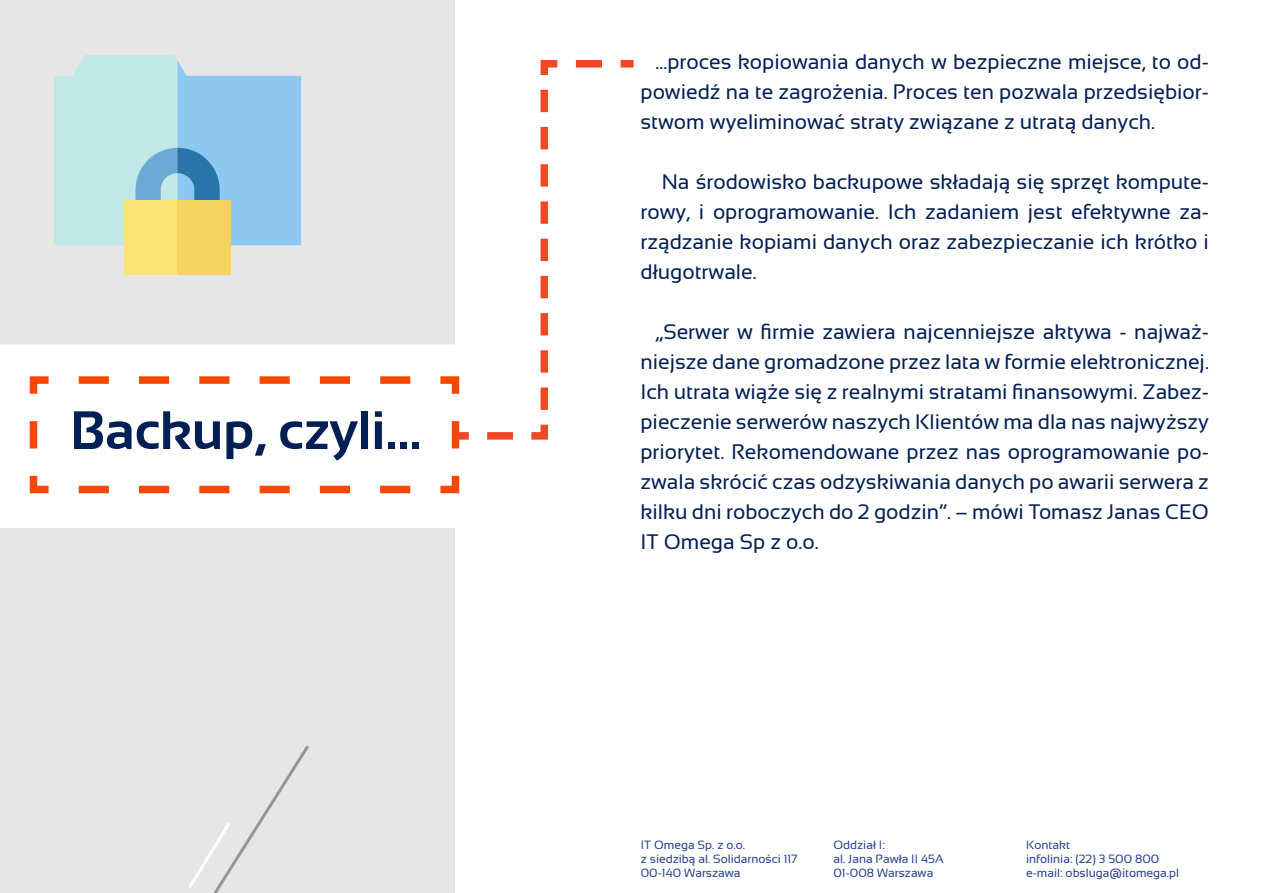
<style>
.page{position:relative;width:1263px;height:893px;background:#fff}
.page>*{position:absolute;margin:0;border:0;box-sizing:border-box;transform-origin:0 0}
.t1{font:700 54px "Sansation";color:#001f55}
.t2{font:21px/30px "Sansation";color:#001f55;text-align:justify}
.t3{font:12px/14.4px "Sansation";color:#25408f}
</style>
<div class="page">
<div style="left:0;top:0;width:455px;height:344px;background:#e6e6e6"></div>
<div style="left:0;top:528px;width:455px;height:365px;background:#e6e6e6"></div>
<svg style="left:54px;top:55px;width:247px;height:190px;background:#c3e7e5"></svg>
<div style="left:124px;top:200px;width:107px;height:75px;background:#f9e375"></div>
<svg style="left:136px;top:60px;width:165px;height:189px;background:#9dcbdf"></svg>
<div style="left:178px;top:200px;width:53px;height:75px;background:#f5d361"></div>
<div style="left:185px;top:742px;width:127px;height:151px;background:#e6e6e6"></div>
<svg style="left:29px;top:376px;width:431px;height:118px"></svg>
<svg style="left:448px;top:56px;width:186px;height:387px"></svg>
<h1 class="t1" style="left:70px;top:400px;width:353px">Backup, czyli...</h1>
<p class="t2" style="left:640px;top:47px;width:570px;text-indent:15px">...proces kopiowania danych w bezpieczne miejsce, to od&shy;powiedź na te zagrożenia. Proces ten pozwala przedsiębior&shy;stwom wyeliminować straty związane z utratą danych.</p>
<p class="t2" style="left:640px;top:167px;width:570px;text-indent:21px">Na środowisko backupowe składają się sprzęt kompute&shy;rowy, i oprogramowanie. Ich zadaniem jest efektywne za&shy;rządzanie kopiami danych oraz zabezpieczanie ich krótko i długotrwale.</p>
<p class="t2" style="left:640px;top:317px;width:570px;text-indent:15px">„Serwer w firmie zawiera najcenniejsze aktywa - najważ&shy;niejsze dane gromadzone przez lata w formie elektronicznej.<br>Ich utrata wiąże się z realnymi stratami finansowymi. Zabez&shy;pieczenie serwerów naszych Klientów ma dla nas najwyższy priorytet. Rekomendowane przez nas oprogramowanie po&shy;zwala skrócić czas odzyskiwania danych po awarii serwera z kilku dni roboczych do 2 godzin”. – mówi Tomasz Janas CEO IT Omega Sp z o.o.</p>
<p class="t3" style="left:641px;top:837px;width:158px">IT Omega Sp. z o.o.<br>z siedzibą al. Solidarności 117<br>00-140 Warszawa</p>
<p class="t3" style="left:833px;top:837px;width:112px">Oddział I:<br>al. Jana Pawła II 45A<br>01-008 Warszawa</p>
<p class="t3" style="left:1026px;top:837px;width:154px">Kontakt<br>infolinia: (22) 3 500 800 e-mail: obsluga@itomega.pl</p>
</div>
